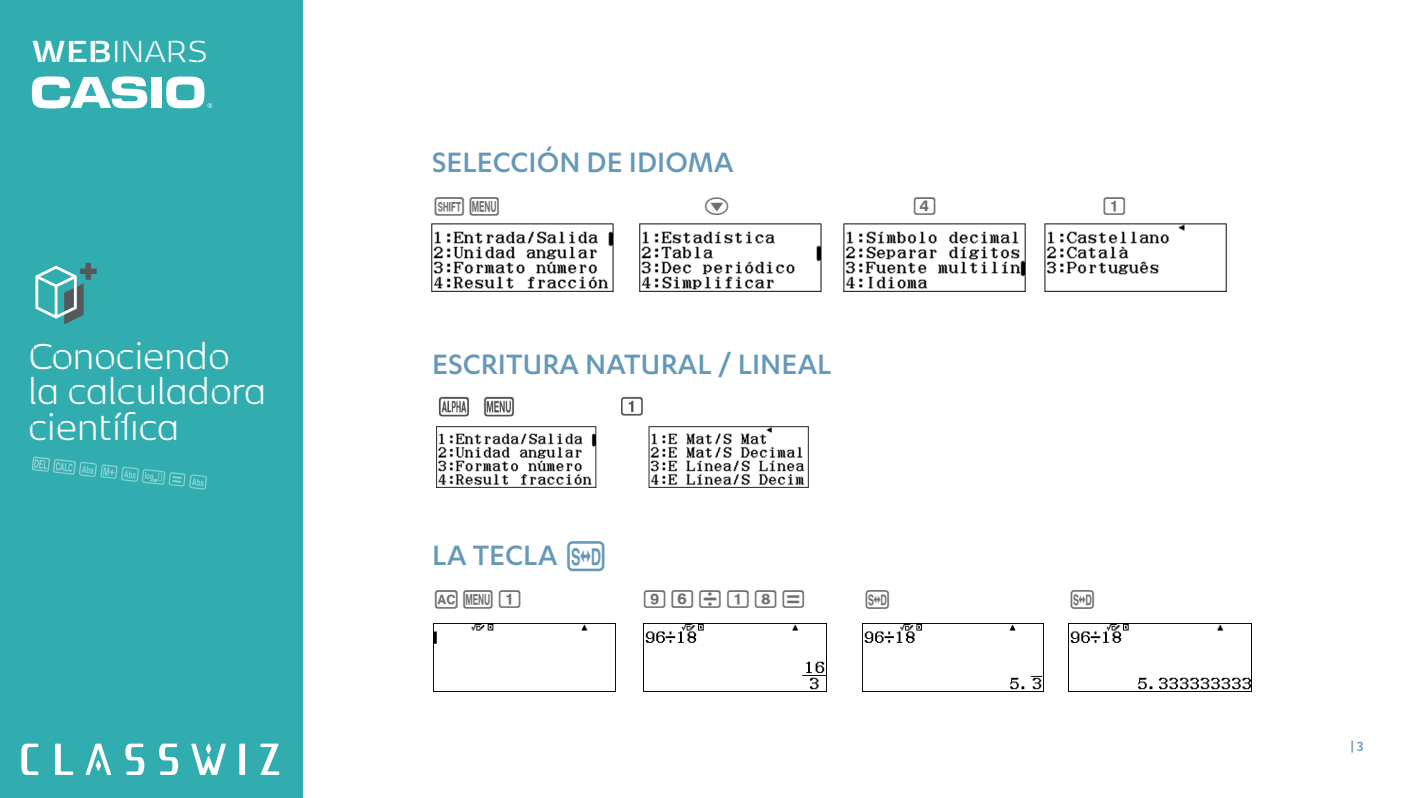
<style>
.page{position:relative;width:1418px;height:798px;background:#fff}
.page>*{position:absolute;margin:0;border:0;box-sizing:border-box;transform-origin:0 0}
.t1{font:300 42.25px/35.5px "Kobenhavn Sans Stencil";color:#fff}
.t2{font:300 35.88px "Kobenhavn Sans Stencil";color:#fff}
.t3{font:500 32.5px "Karbon";color:#6599b7}
.t4{font:18.75px "CASIO Class Wiz";color:#6c6d70}
.t5{font:500 15.38px "Karbon";color:#6599b7}
.s1{font-weight:700}
.s2{font-family:"CASIO Class Wiz";font-weight:400;font-size:30px}
</style>
<div class="page">
<img style="left:431px;top:223px;width:796px;height:69px">
<img style="left:436px;top:426px;width:373px;height:62px">
<img style="left:438px;top:396px;width:205px;height:21px">
<img style="left:643px;top:623px;width:183px;height:68px">
<img style="left:862px;top:623px;width:181px;height:68px">
<img style="left:1068px;top:623px;width:183px;height:68px">
<img style="left:433px;top:623px;width:182px;height:68px">
<div style="left:0;top:0;width:302px;height:797px;background:#32adaf"></div>
<svg style="left:191px;top:743px;width:35px;height:31px"></svg>
<svg style="left:86px;top:743px;width:25px;height:31px"></svg>
<svg style="left:55px;top:743px;width:18px;height:31px"></svg>
<svg style="left:21px;top:743px;width:17px;height:31px"></svg>
<svg style="left:125px;top:743px;width:19px;height:31px"></svg>
<svg style="left:159px;top:743px;width:19px;height:31px"></svg>
<div style="left:239px;top:743px;width:6px;height:31px;background:#fff"></div>
<svg style="left:260px;top:743px;width:19px;height:31px"></svg>
<div style="left:151px;top:77px;width:10px;height:31px;background:#fff"></div>
<svg style="left:32px;top:76px;width:116px;height:33px"></svg>
<svg style="left:166px;top:76px;width:46px;height:32px"></svg>
<svg style="left:35px;top:263px;width:62px;height:61px"></svg>
<svg style="left:32px;top:456px;width:175px;height:33px"></svg>
<p class="t2" style="left:32px;top:28px;width:177px"><span class="s1">WEB</span>INARS</p>
<p class="t1" style="left:28px;top:335px;width:239px">Conociendo la calculadora científica</p>
<p class="t3" style="left:432px;top:143px;width:303px">SELECCIÓN DE IDIOMA</p>
<p class="t4" style="left:432px;top:193px;width:71px">QW</p>
<p class="t4" style="left:702px;top:193px;width:30px">R</p>
<p class="t4" style="left:910px;top:193px;width:29px">4</p>
<p class="t4" style="left:1100px;top:193px;width:29px">1</p>
<p class="t3" style="left:432px;top:345px;width:401px">ESCRITURA NATURAL / LINEAL</p>
<p class="t3" style="left:432px;top:536px;width:178px">LA TECLA <span class="s2">N</span></p>
<p class="t4" style="left:432px;top:586px;width:92px">CW1</p>
<p class="t4" style="left:640px;top:586px;width:168px">96P18=</p>
<p class="t4" style="left:863px;top:586px;width:30px">N</p>
<p class="t4" style="left:1068px;top:586px;width:30px">N</p>
<p class="t5" style="left:1349px;top:737px;width:15px">| 3</p>
</div>
